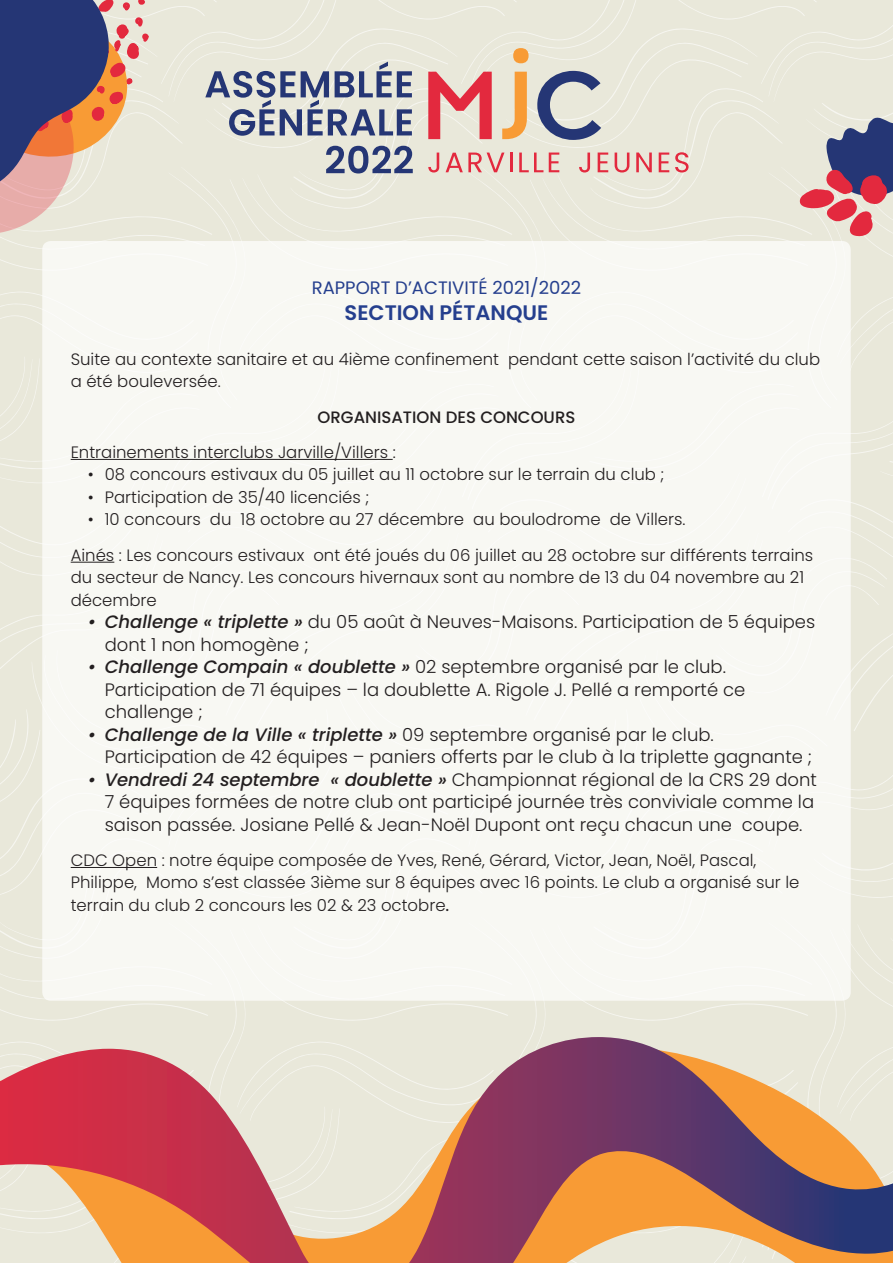
<style>
.page{position:relative;width:893px;height:1263px;background:#e9e8da}
.page>*{position:absolute;margin:0;border:0;box-sizing:border-box;transform-origin:0 0}
.t1{font:600 21px "Poppins";color:#253f8e}
.t2{font:300 18px/22.5px "Poppins";color:#231f20}
.t3{font:18px "Poppins";color:#253f8e}
.t4{font:300 16.5px/22.5px "Poppins";color:#231f20}
.t5{font:500 16.5px "Poppins";color:#231f20}
.s1{font-weight:500;font-style:italic}
.s2{font-weight:400;font-size:18px}
</style>
<div class="page">
<svg style="left:0;top:1037px;width:893px;height:226px"></svg>
<svg style="left:0;top:0;width:149px;height:233px"></svg>
<svg style="left:799px;top:108px;width:94px;height:129px"></svg>
<svg style="left:428px;top:153px;width:11px;height:19px"></svg>
<svg style="left:446px;top:153px;width:58px;height:19px"></svg>
<svg style="left:510px;top:153px;width:2px;height:19px"></svg>
<svg style="left:519px;top:153px;width:24px;height:19px"></svg>
<svg style="left:549px;top:153px;width:10px;height:19px"></svg>
<svg style="left:579px;top:153px;width:11px;height:19px"></svg>
<svg style="left:598px;top:153px;width:10px;height:19px"></svg>
<svg style="left:615px;top:153px;width:14px;height:19px"></svg>
<svg style="left:636px;top:153px;width:16px;height:19px"></svg>
<svg style="left:659px;top:153px;width:10px;height:19px"></svg>
<svg style="left:675px;top:152px;width:14px;height:20px"></svg>
<svg style="left:537px;top:71px;width:64px;height:69px"></svg>
<svg style="left:428px;top:72px;width:64px;height:67px"></svg>
<svg style="left:502px;top:72px;width:25px;height:67px"></svg>
<div style="left:513px;top:48px;width:16px;height:15px;background:#f89b35;border-radius:50%"></div>
<svg style="left:205px;top:62px;width:207px;height:74px"></svg>
<svg style="left:326px;top:146px;width:87px;height:27px"></svg>
<div style="left:42px;top:241px;width:809px;height:760px;background:#f8f8f3;border-radius:9px"></div>
<hr style="left:71px;top:459px;width:322px;height:1px;background:#231f20">
<hr style="left:71px;top:562px;width:43px;height:1px;background:#231f20">
<hr style="left:71px;top:867px;width:86px;height:1px;background:#231f20">
<p class="t3" style="left:312px;top:277px;width:271px">RAPPORT D’ACTIVITÉ 2021/2022</p>
<p class="t1" style="left:345px;top:300px;width:205px">SECTION PÉTANQUE</p>
<p class="t4" style="left:71px;top:348px;width:751px">Suite au contexte sanitaire et au 4ième confinement pendant cette saison l’activité du club a été bouleversée.</p>
<p class="t5" style="left:318px;top:407px;width:259px">ORGANISATION DES CONCOURS</p>
<p class="t4" style="left:71px;top:441px;width:327px">Entrainements interclubs Jarville/Villers :</p>
<p class="t4" style="left:88px;top:463px;width:578px">• 08 concours estivaux du 05 juillet au 11 octobre sur le terrain du club ;</p>
<p class="t4" style="left:88px;top:486px;width:283px">• Participation de 35/40 licenciés ;</p>
<p class="t4" style="left:88px;top:508px;width:599px">• 10 concours du 18 octobre au 27 décembre au boulodrome de Villers.</p>
<p class="t4" style="left:71px;top:544px;width:744px">Ainés : Les concours estivaux ont été joués du 06 juillet au 28 octobre sur différents terrains du secteur de Nancy. Les concours hivernaux sont au nombre de 13 du 04 novembre au 21 décembre</p>
<p class="t2" style="left:105px;top:611px;width:712px;text-indent:-17px"><span class="s1">• Challenge « triplette »</span> du 05 août à Neuves-Maisons. Participation de 5 équipes dont 1 non homogène ;</p>
<p class="t2" style="left:105px;top:656px;width:642px;text-indent:-17px"><span class="s1">• Challenge Compain « doublette »</span> 02 septembre organisé par le club.<br>Participation de 71 équipes – la doublette A. Rigole J. Pellé a remporté ce challenge ;</p>
<p class="t2" style="left:105px;top:723px;width:709px;text-indent:-17px"><span class="s1">• Challenge de la Ville « triplette »</span> 09 septembre organisé par le club.<br>Participation de 42 équipes – paniers offerts par le club à la triplette gagnante ;</p>
<p class="t2" style="left:105px;top:768px;width:714px;text-indent:-17px"><span class="s1">• Vendredi 24 septembre « doublette »</span> Championnat régional de la CRS 29 dont<br>7 équipes formées de notre club ont participé journée très conviviale comme la saison passée. Josiane Pellé &amp; Jean-Noël Dupont ont reçu chacun une coupe.</p>
<p class="t4" style="left:71px;top:849px;width:730px">CDC Open : notre équipe composée de Yves, René, Gérard, Victor, Jean, Noël, Pascal,<br>Philippe, Momo s’est classée 3ième sur 8 équipes avec 16 points. Le club a organisé sur le terrain du club 2 concours les 02 &amp; 23 octobre<span class="s2">.</span></p>
</div>
